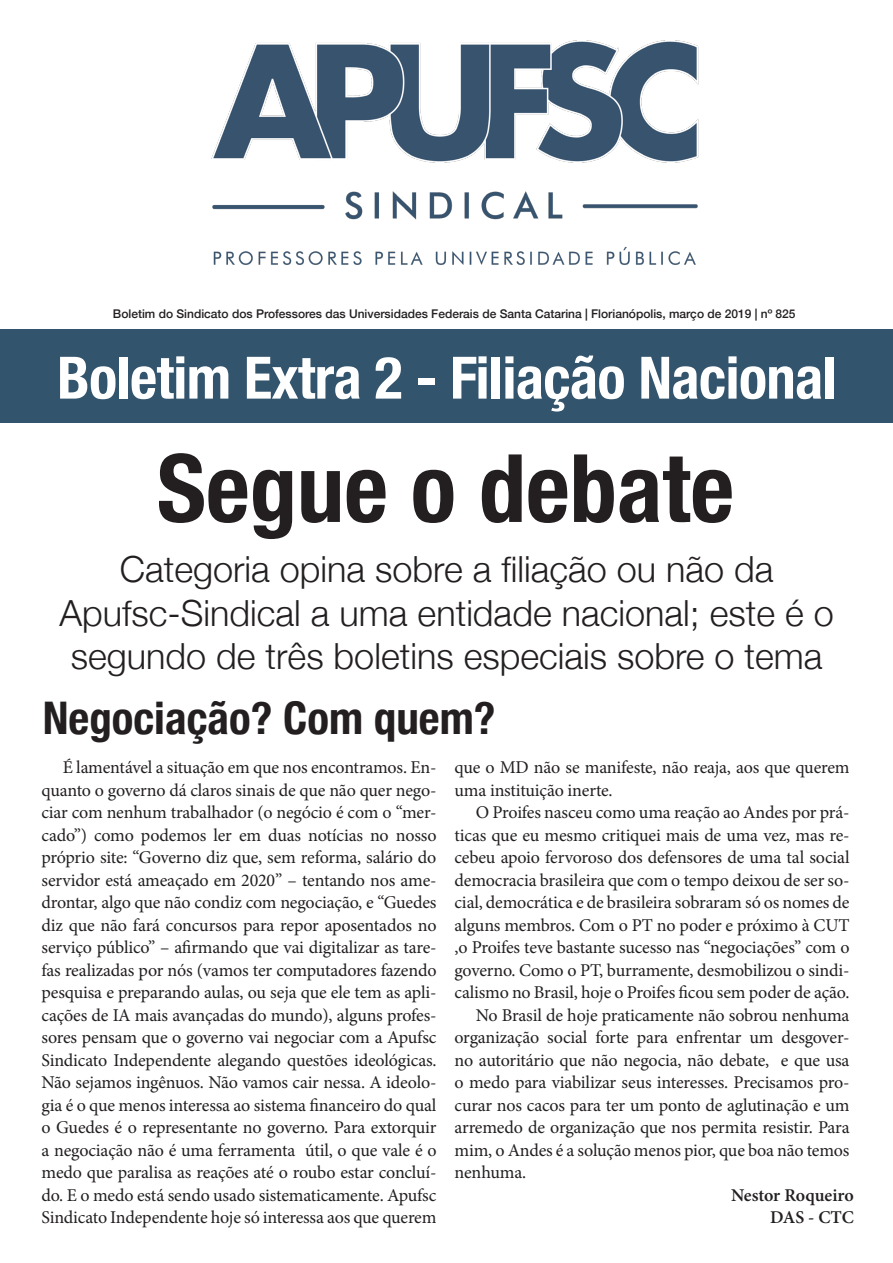
<style>
.page{position:relative;width:893px;height:1263px;background:#fff}
.page>*{position:absolute;margin:0;border:0;box-sizing:border-box;transform-origin:0 0}
.t1{font:700 condensed 94.5px "Helvetica Neue";color:#231f20}
.t2{font:700 condensed 58.5px "Helvetica Neue";letter-spacing:-.01em;color:#fff}
.t3{font:700 condensed 45px "Helvetica Neue";color:#231f20}
.t4{font:300 36px/43.2px "Helvetica Neue";color:#231f20;text-align:center}
.t5{font:18px/22.5px "Minion Pro";letter-spacing:-.01em;color:#231f20;text-align:justify}
.t6{font:600 18px/22.5px "Minion Pro";letter-spacing:-.005em;color:#231f20;text-align:right}
.t7{font:500 12px "Helvetica Neue";color:#231f20}
</style>
<div class="page">
<div style="left:0;top:330px;width:893px;height:93px;background:#33546d"></div>
<img style="left:212px;top:41px;width:487px;height:224px">
<p class="t7" style="left:113px;top:304px;width:684px">Boletim do Sindicato dos Professores das Universidades Federais de Santa Catarina | Florianópolis, março de 2019 | nº 825</p>
<h2 class="t2" style="left:57px;top:329px;width:781px">Boletim Extra 2 - Filiação Nacional</h2>
<h1 class="t1" style="left:157px;top:410px;width:579px">Segue o debate</h1>
<h3 class="t4" style="left:60px;top:545px;width:776px">Categoria opina sobre a filiação ou não da<br>Apufsc-Sindical a uma entidade nacional; este é o segundo de três boletins especiais sobre o tema</h3>
<h3 class="t3" style="left:43px;top:681px;width:454px">Negociação? Com quem?</h3>
<p class="t5" style="left:42px;top:756px;width:397px;text-indent:21px">É lamentável a situação em que nos encontramos. En&shy;quanto o governo dá claros sinais de que não quer nego&shy;ciar com nenhum trabalhador (o negócio é com o “mer&shy;cado”) como podemos ler em duas notícias no nosso próprio site: “Governo diz que, sem reforma, salário do servidor está ameaçado em 2020” – tentando nos ame&shy;drontar, algo que não condiz com negociação, e “Guedes diz que não fará concursos para repor aposentados no serviço público” – afirmando que vai digitalizar as tare&shy;fas realizadas por nós (vamos ter computadores fazendo pesquisa e preparando aulas, ou seja que ele tem as apli&shy;cações de IA mais avançadas do mundo), alguns profes&shy;sores pensam que o governo vai negociar com a Apufsc Sindicato Independente alegando questões ideológicas.<br>Não sejamos ingênuos. Não vamos cair nessa. A ideolo&shy;gia é o que menos interessa ao sistema financeiro do qual o Guedes é o representante no governo. Para extorquir a negociação não é uma ferramenta útil, o que vale é o medo que paralisa as reações até o roubo estar concluí&shy;do. E o medo está sendo usado sistematicamente. Apufsc Sindicato Independente hoje só interessa aos que querem</p>
<p class="t5" style="left:455px;top:756px;width:397px">que o MD não se manifeste, não reaja, aos que querem uma instituição inerte.</p>
<p class="t5" style="left:476px;top:801px;width:375px">O Proifes nasceu como uma reação ao Andes por prá-</p>
<p class="t5" style="left:455px;top:824px;width:396px">ticas que eu mesmo critiquei mais de uma vez, mas re-</p>
<p class="t5" style="left:455px;top:846px;width:397px">cebeu apoio fervoroso dos defensores de uma tal social</p>
<p class="t5" style="left:455px;top:869px;width:397px">democracia brasileira que com o tempo deixou de ser so-</p>
<p class="t5" style="left:455px;top:891px;width:396px">cial, democrática e de brasileira sobraram só os nomes de</p>
<p class="t5" style="left:455px;top:914px;width:397px">alguns membros. Com o PT no poder e próximo à CUT</p>
<p class="t5" style="left:455px;top:936px;width:397px">,o Proifes teve bastante sucesso nas “negociações” com o</p>
<p class="t5" style="left:455px;top:959px;width:397px">governo. Como o PT, burramente, desmobilizou o sindi-</p>
<p class="t5" style="left:455px;top:981px;width:396px">calismo no Brasil, hoje o Proifes ficou sem poder de ação.</p>
<p class="t5" style="left:476px;top:1004px;width:375px">No Brasil de hoje praticamente não sobrou nenhuma</p>
<p class="t5" style="left:455px;top:1026px;width:396px">organização social forte para enfrentar um desgover-</p>
<p class="t5" style="left:455px;top:1049px;width:396px">no autoritário que não negocia, não debate, e que usa</p>
<p class="t5" style="left:455px;top:1071px;width:396px">o medo para viabilizar seus interesses. Precisamos pro-</p>
<p class="t5" style="left:455px;top:1094px;width:396px">curar nos cacos para ter um ponto de aglutinação e um</p>
<p class="t5" style="left:455px;top:1116px;width:397px">arremedo de organização que nos permita resistir. Para</p>
<p class="t5" style="left:455px;top:1139px;width:396px">mim, o Andes é a solução menos pior, que boa não temos</p>
<p class="t5" style="left:455px;top:1161px;width:73px">nenhuma.</p>
<p class="t6" style="left:731px;top:1184px;width:124px">Nestor Roqueiro<br>DAS - CTC</p>
</div>
